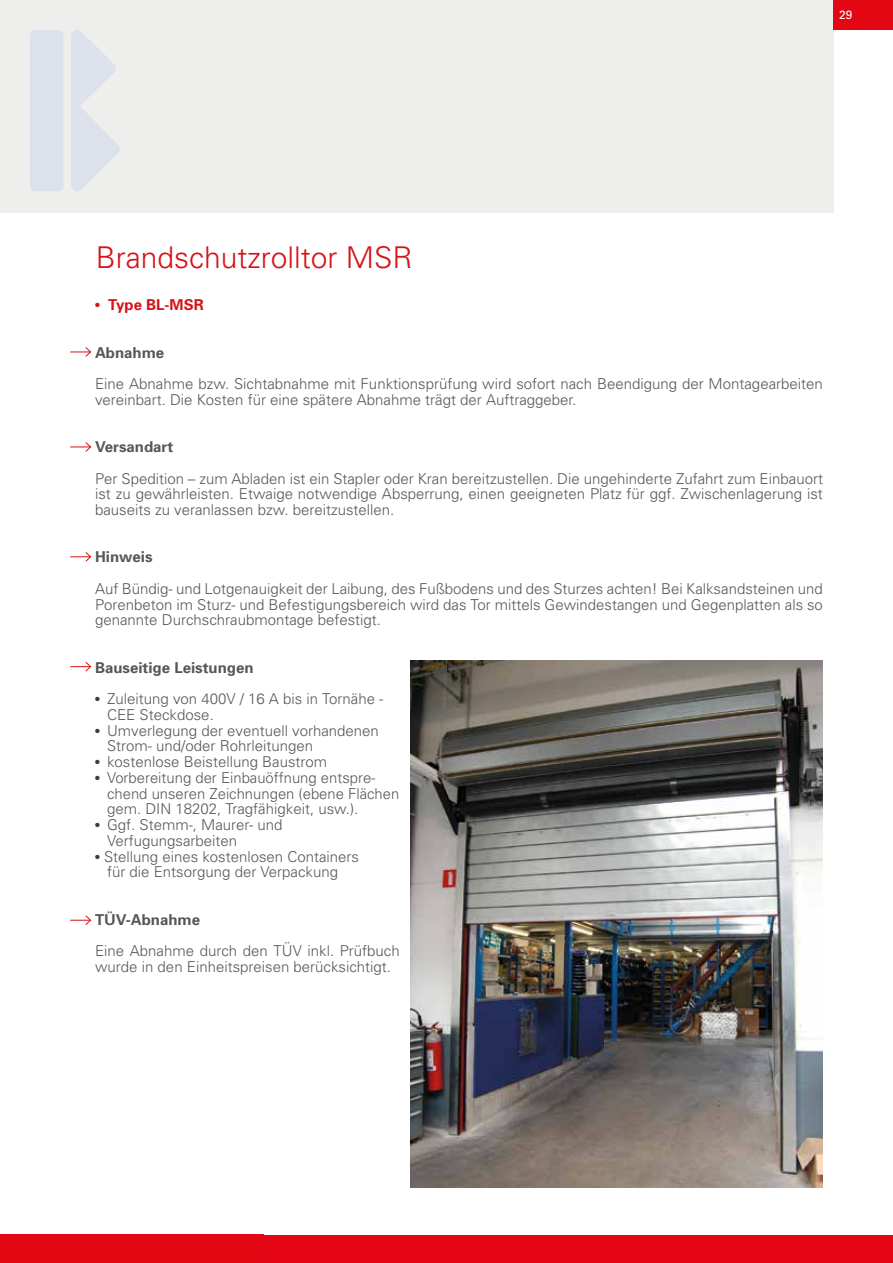
<style>
.page{position:relative;width:893px;height:1263px;background:#fff}
.page>*{position:absolute;margin:0;border:0;box-sizing:border-box;transform-origin:0 0}
.t1{font:300 30px "Univers";color:#d51317}
.t2{font:300 15px/15.8px "Univers";color:#575756}
.t3{font:700 15px "Univers";color:#575756}
.t4{font:700 15px "Univers";color:#d51317}
.t5{font:12px "Univers";color:#fff}
</style>
<div class="page">
<div style="left:264px;top:1235px;width:629px;height:28px;background:#e40615"></div>
<div style="left:0;top:0;width:834px;height:1234px;background:#eeeeed"></div>
<div style="left:0;top:213px;width:893px;height:1021px;background:#fff"></div>
<svg style="left:30px;top:30px;width:90px;height:161px"></svg>
<div style="left:833px;top:0;width:60px;height:30px;background:#e30613"></div>
<div style="left:0;top:1234px;width:264px;height:29px;background:#e30613"></div>
<svg style="left:70px;top:915px;width:21px;height:10px"></svg>
<svg style="left:70px;top:662px;width:21px;height:10px"></svg>
<svg style="left:70px;top:552px;width:21px;height:10px"></svg>
<svg style="left:70px;top:442px;width:21px;height:10px"></svg>
<svg style="left:70px;top:347px;width:21px;height:10px"></svg>
<img style="left:410px;top:660px;width:413px;height:527px">
<p class="t5" style="left:839px;top:8px;width:15px">29</p>
<h1 class="t1" style="left:96px;top:240px;width:318px">Brandschutzrolltor MSR</h1>
<p class="t4" style="left:95px;top:296px;width:110px">● Type BL-MSR</p>
<p class="t3" style="left:95px;top:343px;width:71px">Abnahme</p>
<p class="t2" style="left:95px;top:376px;width:729px">Eine Abnahme bzw. Sichtabnahme mit Funktionsprüfung wird sofort nach Beendigung der Montagearbeiten vereinbart. Die Kosten für eine spätere Abnahme trägt der Auftraggeber.</p>
<p class="t3" style="left:95px;top:438px;width:80px">Versandart</p>
<p class="t2" style="left:95px;top:470px;width:729px;text-align:justify">Per Spedition – zum Abladen ist ein Stapler oder Kran bereitzustellen. Die ungehinderte Zufahrt zum Einbauort ist zu gewährleisten. Etwaige notwendige Absperrung, einen geeigneten Platz für ggf. Zwischenlagerung ist bauseits zu veranlassen bzw. bereitzustellen.</p>
<p class="t3" style="left:95px;top:548px;width:59px">Hinweis</p>
<p class="t2" style="left:95px;top:581px;width:729px;text-align:justify">Auf Bündig- und Lotgenauigkeit der Laibung, des Fußbodens und des Sturzes achten! Bei Kalksandsteinen und Porenbeton im Sturz- und Befestigungsbereich wird das Tor mittels Gewindestangen und Gegenplatten als so genannte Durchschraubmontage befestigt.</p>
<p class="t3" style="left:95px;top:658px;width:160px">Bauseitige Leistungen</p>
<p class="t2" style="left:107px;top:691px;width:278px;text-indent:-12px"><sup>●</sup> Zuleitung von 400V / 16 A bis in Tornähe -<br>CEE Steckdose.</p>
<p class="t2" style="left:107px;top:722px;width:273px;text-indent:-12px"><sup>●</sup> Umverlegung der eventuell vorhandenen<br>Strom- und/oder Rohrleitungen</p>
<p class="t2" style="left:95px;top:754px;width:234px"><sup>●</sup> kostenlose Beistellung Baustrom</p>
<p class="t2" style="left:107px;top:770px;width:294px;text-indent:-12px"><sup>●</sup> Vorbereitung der Einbauöffnung entspre&shy;chend unseren Zeichnungen (ebene Flächen gem. DIN 18202, Tragfähigkeit, usw.).</p>
<p class="t2" style="left:107px;top:817px;width:177px;text-indent:-12px"><sup>●</sup> Ggf. Stemm-, Maurer- und<br>Verfugungsarbeiten</p>
<p class="t2" style="left:107px;top:848px;width:253px;text-indent:-12px"><sup>●</sup> Stellung eines kostenlosen Containers für die Entsorgung der Verpackung</p>
<p class="t3" style="left:95px;top:910px;width:106px">TÜV-Abnahme</p>
<p class="t2" style="left:95px;top:943px;width:306px">Eine Abnahme durch den TÜV inkl. Prüfbuch wurde in den Einheitspreisen berücksichtigt.</p>
</div>
